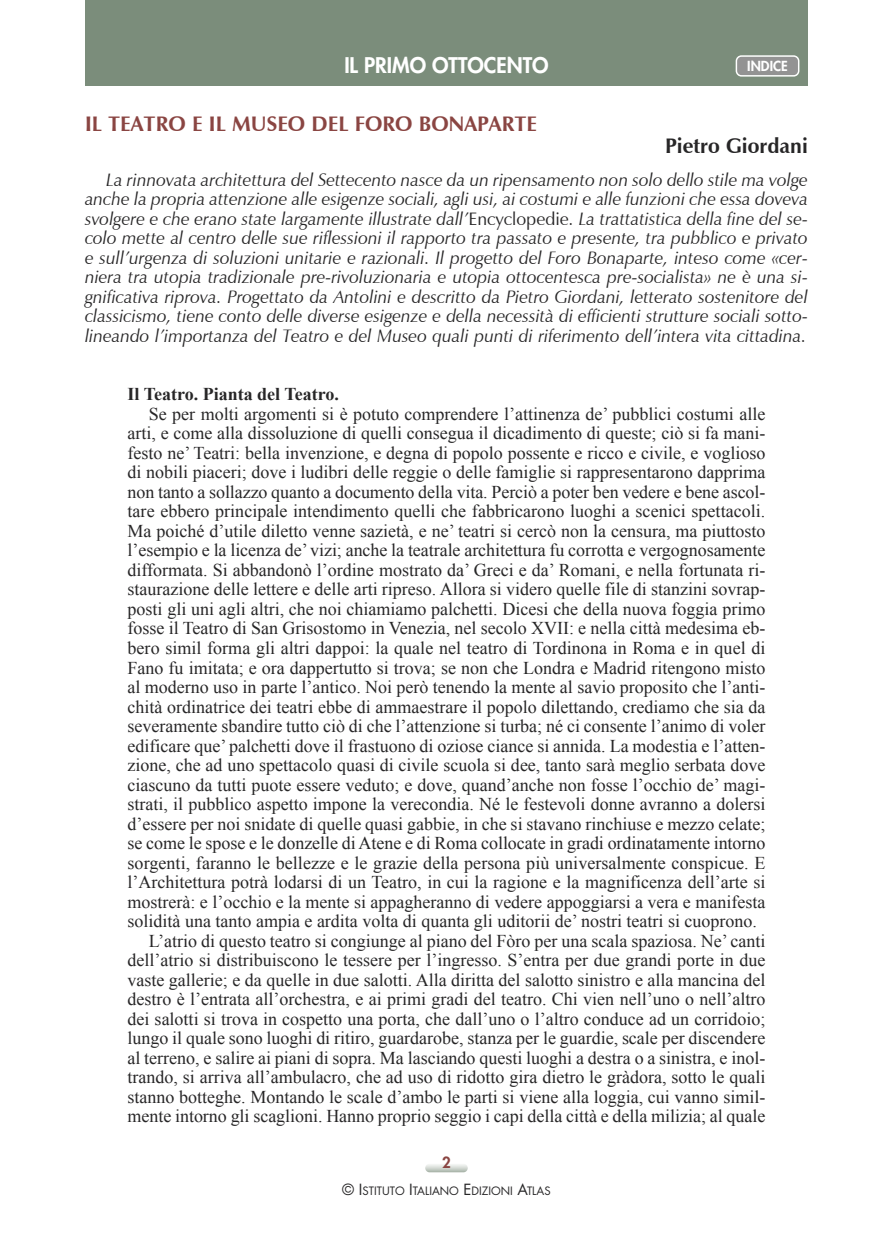
<style>
.page{position:relative;width:893px;height:1234px;background:#fff}
.page>*{position:absolute;margin:0;border:0;box-sizing:border-box;transform-origin:0 0}
.t1{font:700 21px "Zapf Humanist 601 BT";color:#8a4542}
.t2{font:800 21px "Futura";color:#fff}
.t3{font:700 21px "Zapf Humanist 601 BT";color:#272627}
.t4{font:18px "Times New Roman";color:#272627}
.t5{font:italic 18px/19.5px "Zapf Humanist 601 BT";color:#272627;text-align:justify}
.t6{font:700 18px "Times New Roman";color:#272627}
.t7{font:800 15px "Futura";color:#8a4542}
.t8{font:800 13.5px "Futura";color:#fff}
.t9{font:11.25px "Futura";color:#272627}
.s1{font-style:normal}
.s2{font-size:15px}
</style>
<div class="page">
<svg style="left:425px;top:1164px;width:43px;height:9px"></svg>
<div style="left:85px;top:0;width:723px;height:85px;background:#7b8d7b"></div>
<svg style="left:736px;top:55px;width:63px;height:22px"></svg>
<p class="t2" style="left:344px;top:55px;width:206px">IL PRIMO OTTOCENTO</p>
<p class="t1" style="left:85px;top:111px;width:453px">IL TEATRO E IL MUSEO DEL FORO BONAPARTE</p>
<p class="t8" style="left:747px;top:60px;width:42px">INDICE</p>
<p class="t3" style="left:665px;top:133px;width:144px">PIETRO GIORDANI</p>
<p class="t5" style="left:85px;top:170px;width:724px;text-indent:21px">La rinnovata architettura del Settecento nasce da un ripensamento non solo dello stile ma volge anche la propria attenzione alle esigenze sociali, agli usi, ai costumi e alle funzioni che essa doveva svolgere e che erano state largamente illustrate dall’<span class="s1">Encyclopedie</span>. La trattatistica della fine del se&shy;colo mette al centro delle sue riflessioni il rapporto tra passato e presente, tra pubblico e privato e sull’urgenza di soluzioni unitarie e razionali. Il progetto del Foro Bonaparte, inteso come «cer&shy;niera tra utopia tradizionale pre-rivoluzionaria e utopia ottocentesca pre-socialista» ne è una si&shy;gnificativa riprova. Progettato da Antolini e descritto da Pietro Giordani, letterato sostenitore del classicismo, tiene conto delle diverse esigenze e della necessità di efficienti strutture sociali sotto&shy;lineando l’importanza del Teatro e del Museo quali punti di riferimento dell’intera vita cittadina.</p>
<p class="t6" style="left:128px;top:384px;width:213px">Il Teatro. Pianta del Teatro.</p>
<p class="t4" style="left:149px;top:403px;width:618px">Se per molti argomenti si è potuto comprendere l’attinenza de’ pubblici costumi alle</p>
<p class="t4" style="left:128px;top:423px;width:639px">arti, e come alla dissoluzione di quelli consegua il dicadimento di queste; ciò si fa mani-</p>
<p class="t4" style="left:128px;top:442px;width:639px">festo ne’ Teatri: bella invenzione, e degna di popolo possente e ricco e civile, e voglioso</p>
<p class="t4" style="left:128px;top:462px;width:639px">di nobili piaceri; dove i ludibri delle reggie o delle famiglie si rappresentarono dapprima</p>
<p class="t4" style="left:128px;top:481px;width:639px">non tanto a sollazzo quanto a documento della vita. Perciò a poter ben vedere e bene ascol-</p>
<p class="t4" style="left:128px;top:501px;width:639px">tare ebbero principale intendimento quelli che fabbricarono luoghi a scenici spettacoli.</p>
<p class="t4" style="left:128px;top:520px;width:639px">Ma poiché d’utile diletto venne sazietà, e ne’ teatri si cercò non la censura, ma piuttosto</p>
<p class="t4" style="left:128px;top:540px;width:639px">l’esempio e la licenza de’ vizi; anche la teatrale architettura fu corrotta e vergognosamente</p>
<p class="t4" style="left:128px;top:559px;width:639px">difformata. Si abbandonò l’ordine mostrato da’ Greci e da’ Romani, e nella fortunata ri-</p>
<p class="t4" style="left:128px;top:579px;width:639px">staurazione delle lettere e delle arti ripreso. Allora si videro quelle file di stanzini sovrap-</p>
<p class="t4" style="left:128px;top:598px;width:639px">posti gli uni agli altri, che noi chiamiamo palchetti. Dicesi che della nuova foggia primo</p>
<p class="t4" style="left:128px;top:618px;width:639px">fosse il Teatro di San Grisostomo in Venezia, nel secolo XVII: e nella città medesima eb-</p>
<p class="t4" style="left:128px;top:637px;width:639px">bero simil forma gli altri dappoi: la quale nel teatro di Tordinona in Roma e in quel di</p>
<p class="t4" style="left:128px;top:657px;width:639px">Fano fu imitata; e ora dappertutto si trova; se non che Londra e Madrid ritengono misto</p>
<p class="t4" style="left:128px;top:676px;width:639px">al moderno uso in parte l’antico. Noi però tenendo la mente al savio proposito che l’anti-</p>
<p class="t4" style="left:128px;top:696px;width:639px">chità ordinatrice dei teatri ebbe di ammaestrare il popolo dilettando, crediamo che sia da</p>
<p class="t4" style="left:128px;top:715px;width:639px">severamente sbandire tutto ciò di che l’attenzione si turba; né ci consente l’animo di voler</p>
<p class="t4" style="left:128px;top:735px;width:639px">edificare que’ palchetti dove il frastuono di oziose ciance si annida. La modestia e l’atten-</p>
<p class="t4" style="left:128px;top:754px;width:639px">zione, che ad uno spettacolo quasi di civile scuola si dee, tanto sarà meglio serbata dove</p>
<p class="t4" style="left:128px;top:774px;width:639px">ciascuno da tutti puote essere veduto; e dove, quand’anche non fosse l’occhio de’ magi-</p>
<p class="t4" style="left:128px;top:793px;width:639px">strati, il pubblico aspetto impone la verecondia. Né le festevoli donne avranno a dolersi</p>
<p class="t4" style="left:128px;top:813px;width:639px">d’essere per noi snidate di quelle quasi gabbie, in che si stavano rinchiuse e mezzo celate;</p>
<p class="t4" style="left:128px;top:832px;width:639px">se come le spose e le donzelle di Atene e di Roma collocate in gradi ordinatamente intorno</p>
<p class="t4" style="left:128px;top:852px;width:639px">sorgenti, faranno le bellezze e le grazie della persona più universalmente conspicue. E</p>
<p class="t4" style="left:128px;top:871px;width:639px">l’Architettura potrà lodarsi di un Teatro, in cui la ragione e la magnificenza dell’arte si</p>
<p class="t4" style="left:128px;top:891px;width:639px">mostrerà: e l’occhio e la mente si appagheranno di vedere appoggiarsi a vera e manifesta</p>
<p class="t4" style="left:128px;top:910px;width:631px">solidità una tanto ampia e ardita volta di quanta gli uditorii de’ nostri teatri si cuoprono.</p>
<p class="t4" style="left:149px;top:930px;width:618px">L’atrio di questo teatro si congiunge al piano del Fòro per una scala spaziosa. Ne’ canti</p>
<p class="t4" style="left:128px;top:949px;width:639px">dell’atrio si distribuiscono le tessere per l’ingresso. S’entra per due grandi porte in due</p>
<p class="t4" style="left:128px;top:969px;width:639px">vaste gallerie; e da quelle in due salotti. Alla diritta del salotto sinistro e alla mancina del</p>
<p class="t4" style="left:128px;top:988px;width:639px">destro è l’entrata all’orchestra, e ai primi gradi del teatro. Chi vien nell’uno o nell’altro</p>
<p class="t4" style="left:127px;top:1008px;width:639px">dei salotti si trova in cospetto una porta, che dall’uno o l’altro conduce ad un corridoio;</p>
<p class="t4" style="left:127px;top:1027px;width:639px">lungo il quale sono luoghi di ritiro, guardarobe, stanza per le guardie, scale per discendere</p>
<p class="t4" style="left:127px;top:1047px;width:639px">al terreno, e salire ai piani di sopra. Ma lasciando questi luoghi a destra o a sinistra, e inol-</p>
<p class="t4" style="left:128px;top:1066px;width:639px">trando, si arriva all’ambulacro, che ad uso di ridotto gira dietro le gràdora, sotto le quali</p>
<p class="t4" style="left:127px;top:1086px;width:639px">stanno botteghe. Montando le scale d’ambo le parti si viene alla loggia, cui vanno simil-</p>
<p class="t4" style="left:127px;top:1105px;width:639px">mente intorno gli scaglioni. Hanno proprio seggio i capi della città e della milizia; al quale</p>
<p class="t7" style="left:442px;top:1154px;width:10px">2</p>
<p class="t9" style="left:342px;top:1185px;width:210px"><span class="s2">© I</span>STITUTO <span class="s2">I</span>TALIANO <span class="s2">E</span>DIZIONI <span class="s2">A</span>TLAS</p>
</div>
